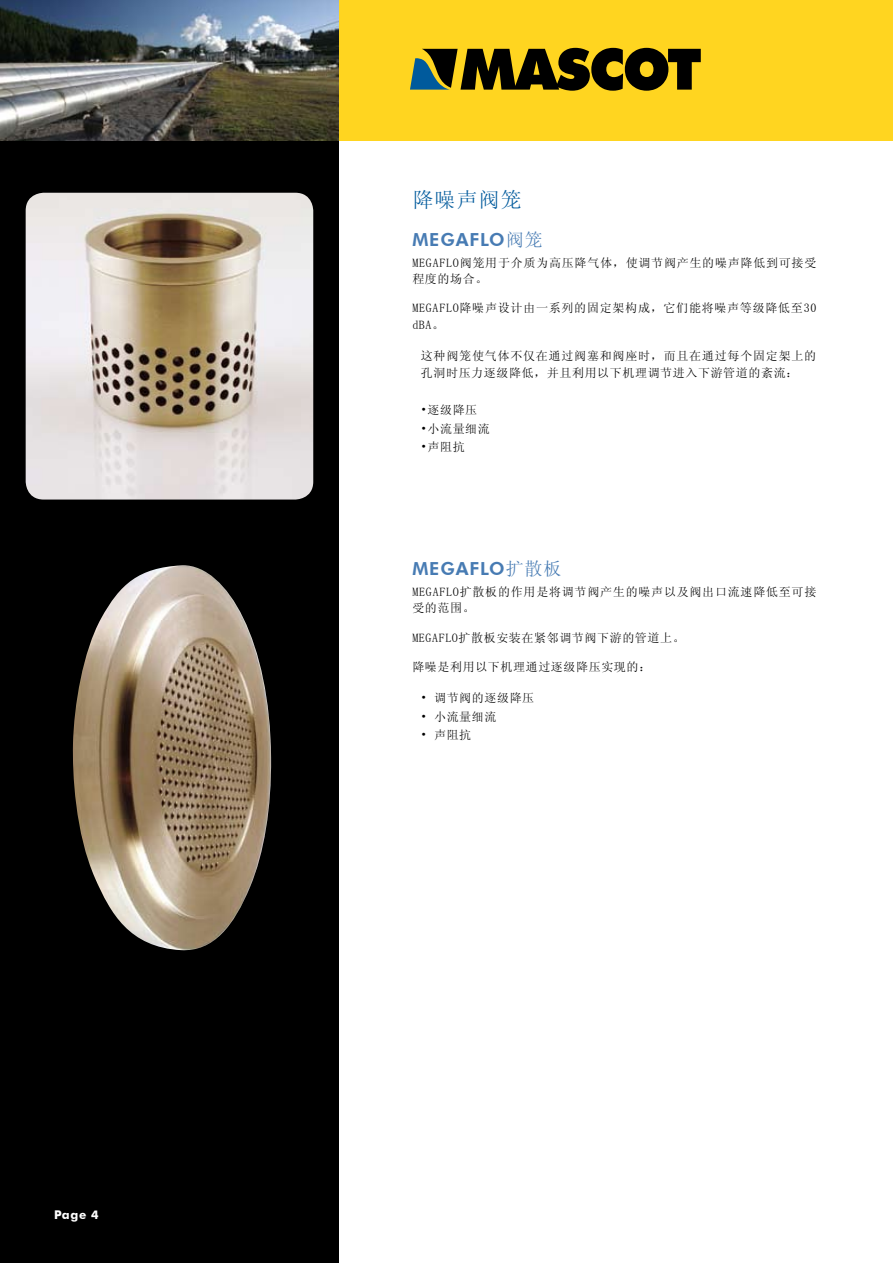
<style>
.page{position:relative;width:893px;height:1263px;background:#fff}
.page>*{position:absolute;margin:0;border:0;box-sizing:border-box;transform-origin:0 0}
.t1{font:21px "Sim Sun";letter-spacing:.05em;color:#005a9c}
.t2{font:800 18px "Futura BT";letter-spacing:.05em;color:#477bb3}
.t3{font:12px/16.5px "Sim Sun";letter-spacing:.06em;color:#000}
.t4{font:700 12px "Futura BT";color:#fff}
.s1{font-family:"Sim Sun";font-weight:400}
</style>
<div class="page">
<div style="left:0;top:0;width:893px;height:140px;background:#ffd520"></div>
<div style="left:0;top:0;width:338px;height:1263px;background:#000"></div>
<img style="left:0;top:0;width:338px;height:140px">
<img style="left:26px;top:193px;width:287px;height:307px">
<img style="left:72px;top:565px;width:199px;height:386px">
<svg style="left:410px;top:48px;width:291px;height:43px"></svg>
<p class="t4" style="left:54px;top:1208px;width:46px">Page 4</p>
<h1 class="t1" style="left:412px;top:189px;width:111px">降噪声阀笼</h1>
<h2 class="t2" style="left:412px;top:228px;width:132px">MEGAFLO<span class="s1">阀笼</span></h2>
<p class="t3" style="left:412px;top:254px;width:406px">MEGAFLO阀笼用于介质为高压降气体，使调节阀产生的噪声降低到可接受程度的场合。</p>
<p class="t3" style="left:412px;top:300px;width:406px">MEGAFLO降噪声设计由一系列的固定架构成，它们能将噪声等级降低至30 dBA。</p>
<p class="t3" style="left:421px;top:348px;width:397px">这种阀笼使气体不仅在通过阀塞和阀座时，而且在通过每个固定架上的孔洞时压力逐级降低，并且利用以下机理调节进入下游管道的紊流：</p>
<p class="t3" style="left:421px;top:401px;width:58px">•逐级降压</p>
<p class="t3" style="left:421px;top:420px;width:70px">•小流量细流</p>
<p class="t3" style="left:421px;top:439px;width:45px">•声阻抗</p>
<h2 class="t2" style="left:412px;top:558px;width:151px">MEGAFLO<span class="s1">扩散板</span></h2>
<p class="t3" style="left:412px;top:583px;width:406px">MEGAFLO扩散板的作用是将调节阀产生的噪声以及阀出口流速降低至可接受的范围。</p>
<p class="t3" style="left:412px;top:629px;width:274px">MEGAFLO扩散板安装在紧邻调节阀下游的管道上。</p>
<p class="t3" style="left:412px;top:658px;width:240px">降噪是利用以下机理通过逐级降压实现的：</p>
<p class="t3" style="left:421px;top:690px;width:115px">• 调节阀的逐级降压</p>
<p class="t3" style="left:421px;top:708px;width:77px">• 小流量细流</p>
<p class="t3" style="left:421px;top:727px;width:52px">• 声阻抗</p>
</div>
